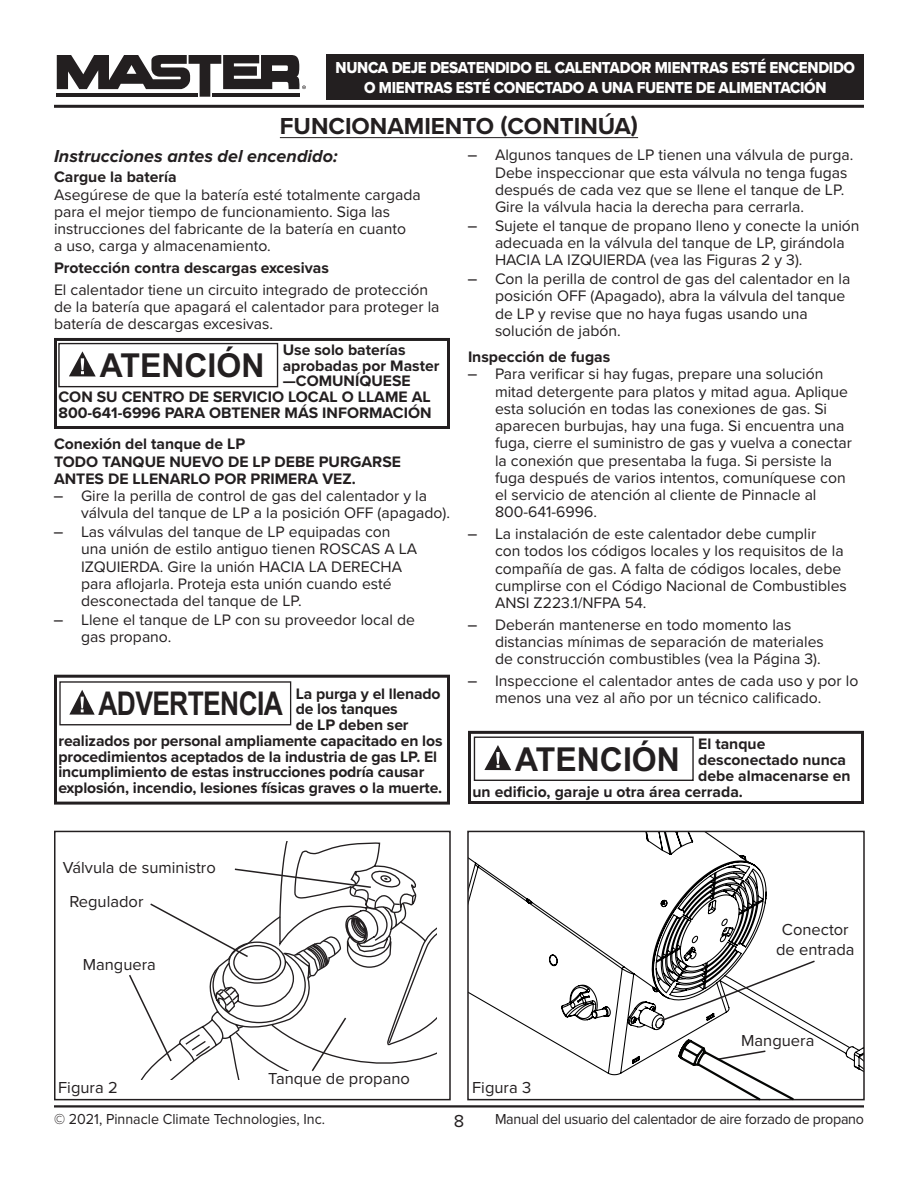
<style>
.page{position:relative;width:918px;height:1188px;background:#fff}
.page>*{position:absolute;margin:0;border:0;box-sizing:border-box;transform-origin:0 0}
.t1{font:700 33px "Arial";color:#231f20}
.t2{font:700 32.7px "Arial";letter-spacing:-.025em;color:#231f20;scale:.81 1}
.t3{font:700 24px "Proxima Nova";color:#231f20}
.Subheader{font:italic 700 18px "Proxima Nova";color:#231f20}
.t4{font:18px "Proxima Nova";color:#231f20}
.t5{font:16.5px/19.5px "Proxima Nova Extrabld";letter-spacing:-.02em;color:#fff;text-align:center;scale:.91 1}
.Body{font:16.5px/19.5px "Proxima Nova";color:#231f20;text-align:center}
.Body-2{font:15.75px/17.2px "Proxima Nova";color:#231f20}
.Body-3{font:700 15.75px/17.2px "Proxima Nova";color:#231f20}
.Subheader-2{font:700 15.75px "Proxima Nova";color:#231f20}
.t6{font:15px "Proxima Nova";letter-spacing:-.02em;color:#231f20;scale:.95 1}
.t7{font:15px "Proxima Nova";color:#231f20;scale:.95 1}
.s1{font-family:"Arial"}
</style>
<div class="page">
<hr style="left:54px;top:1105px;width:810px;height:3px;background:#231f20">
<div style="left:327px;top:54px;width:537px;height:45px;background:#231f20"></div>
<svg style="left:57px;top:55px;width:249px;height:42px"></svg>
<hr style="left:54px;top:105px;width:810px;height:3px;background:#231f20">
<hr style="left:280px;top:137px;width:358px;height:1px;background:#231f20">
<svg style="left:282px;top:841px;width:110px;height:27px"></svg>
<div style="left:54px;top:831px;width:397px;height:269px;border:2px solid #231f20"></div>
<svg style="left:470px;top:834px;width:392px;height:242px"></svg>
<div style="left:467px;top:831px;width:398px;height:269px;border:2px solid #231f20"></div>
<svg style="left:129px;top:868px;width:307px;height:211px"></svg>
<svg style="left:660px;top:959px;width:156px;height:64px"></svg>
<div style="left:54px;top:675px;width:396px;height:130px;border:3px solid #231f20"></div>
<div style="left:59px;top:681px;width:232px;height:44px;border:1px solid #231f20"></div>
<svg style="left:69px;top:690px;width:26px;height:25px"></svg>
<div style="left:468px;top:731px;width:396px;height:73px;border:3px solid #231f20"></div>
<div style="left:54px;top:338px;width:396px;height:91px;border:3px solid #231f20"></div>
<div style="left:58px;top:343px;width:220px;height:44px;border:1px solid #231f20"></div>
<svg style="left:69px;top:351px;width:27px;height:25px"></svg>
<div style="left:474px;top:737px;width:220px;height:44px;border:1px solid #231f20"></div>
<svg style="left:484px;top:745px;width:27px;height:25px"></svg>
<svg style="left:677px;top:1038px;width:119px;height:63px"></svg>
<p class="t5" style="left:336px;top:58px;width:572px">NUNCA DEJE DESATENDIDO EL CALENTADOR MIENTRAS ESTÉ ENCENDIDO<br>O MIENTRAS ESTÉ CONECTADO A UNA FUENTE DE ALIMENTACIÓN</p>
<p class="t3" style="left:280px;top:109px;width:360px">FUNCIONAMIENTO (CONTINÚA)</p>
<p class="Subheader" style="left:54px;top:148px;width:285px">Instrucciones antes del encendido:</p>
<p class="Subheader-2" style="left:54px;top:165px;width:124px">Cargue la batería</p>
<p class="Body-2" style="left:54px;top:185px;width:368px">Asegúrese de que la batería esté totalmente cargada para el mejor tiempo de funcionamiento. Siga las instrucciones del fabricante de la batería en cuanto<br>a uso, carga y almacenamiento.</p>
<p class="Body-3" style="left:54px;top:259px;width:276px">Protección contra descargas excesivas</p>
<p class="Body-2" style="left:54px;top:280px;width:387px">El calentador tiene un circuito integrado de protección de la batería que apagará el calentador para proteger la batería de descargas excesivas.</p>
<p class="Body-2" style="left:495px;top:146px;width:360px;text-indent:-27px"><span class="s1">–</span> Algunos tanques de LP tienen una válvula de purga.<br>Debe inspeccionar que esta válvula no tenga fugas después de cada vez que se llene el tanque de LP.<br>Gire la válvula hacia la derecha para cerrarla.</p>
<p class="Body-2" style="left:495px;top:216px;width:366px;text-indent:-27px"><span class="s1">–</span> Sujete el tanque de propano lleno y conecte la unión adecuada en la válvula del tanque de LP, girándola<br>HACIA LA IZQUIERDA (vea las Figuras 2 y 3).</p>
<p class="Body-2" style="left:495px;top:270px;width:357px;text-indent:-27px"><span class="s1">–</span> Con la perilla de control de gas del calentador en la posición OFF (Apagado), abra la válvula del tanque de LP y revise que no haya fugas usando una solución de jabón.</p>
<p class="Body-3" style="left:468px;top:348px;width:144px">Inspección de fugas</p>
<p class="Body-2" style="left:495px;top:365px;width:358px;text-indent:-27px"><span class="s1">–</span> Para verificar si hay fugas, prepare una solución mitad detergente para platos y mitad agua. Aplique esta solución en todas las conexiones de gas. Si aparecen burbujas, hay una fuga. Si encuentra una fuga, cierre el suministro de gas y vuelva a conectar la conexión que presentaba la fuga. Si persiste la fuga después de varios intentos, comuníquese con el servicio de atención al cliente de Pinnacle al 800-641-6996.</p>
<p class="Body-2" style="left:495px;top:525px;width:353px;text-indent:-27px"><span class="s1">–</span> La instalación de este calentador debe cumplir<br>con todos los códigos locales y los requisitos de la compañía de gas. A falta de códigos locales, debe cumplirse con el Código Nacional de Combustibles ANSI Z223.1/NFPA 54.</p>
<p class="Body-2" style="left:495px;top:615px;width:330px;text-indent:-27px"><span class="s1">–</span> Deberán mantenerse en todo momento las distancias mínimas de separación de materiales de construcción combustibles (vea la Página 3).</p>
<p class="Body-2" style="left:495px;top:672px;width:365px;text-indent:-27px"><span class="s1">–</span> Inspeccione el calentador antes de cada uso y por lo menos una vez al año por un técnico calificado.</p>
<p class="Body-3" style="left:283px;top:341px;width:124px">Use solo baterías</p>
<p class="Body-3" style="left:283px;top:356px;width:158px">aprobadas por Master</p>
<p class="Body-3" style="left:283px;top:372px;width:130px">—COMUNÍQUESE</p>
<p class="Body-3" style="left:58px;top:388px;width:374px">CON SU CENTRO DE SERVICIO LOCAL O LLAME AL</p>
<p class="Body-3" style="left:58px;top:404px;width:375px">800-641-6996 PARA OBTENER MÁS INFORMACIÓN</p>
<p class="t1" style="left:100px;top:343px;width:166px">ATENCIÓN</p>
<p class="Body-3" style="left:54px;top:435px;width:193px">Conexión del tanque de LP</p>
<p class="Body-3" style="left:54px;top:452px;width:348px">TODO TANQUE NUEVO DE LP DEBE PURGARSE<br>ANTES DE LLENARLO POR PRIMERA VEZ.</p>
<p class="Body-2" style="left:81px;top:487px;width:371px;text-indent:-27px"><span class="s1">–</span> Gire la perilla de control de gas del calentador y la válvula del tanque de LP a la posición OFF (apagado).</p>
<p class="Body-2" style="left:81px;top:523px;width:338px;text-indent:-27px"><span class="s1">–</span> Las válvulas del tanque de LP equipadas con una unión de estilo antiguo tienen ROSCAS A LA IZQUIERDA. Gire la unión HACIA LA DERECHA para aflojarla. Proteja esta unión cuando esté desconectada del tanque de LP.</p>
<p class="Body-2" style="left:81px;top:610px;width:335px;text-indent:-27px"><span class="s1">–</span> Llene el tanque de LP con su proveedor local de gas propano.</p>
<p class="Body-3" style="left:296px;top:684px;width:146px">La purga y el llenado</p>
<p class="Body-3" style="left:296px;top:700px;width:104px">de los tanques</p>
<p class="Body-3" style="left:296px;top:716px;width:114px">de LP deben ser</p>
<p class="Body-3" style="left:58px;top:732px;width:386px">realizados por personal ampliamente capacitado en los</p>
<p class="Body-3" style="left:58px;top:747px;width:380px">procedimientos aceptados de la industria de gas LP. El</p>
<p class="Body-3" style="left:58px;top:763px;width:367px">incumplimiento de estas instrucciones podría causar</p>
<p class="Body-3" style="left:58px;top:779px;width:385px">explosión, incendio, lesiones físicas graves o la muerte.</p>
<p class="t2" style="left:98px;top:682px;width:229px">ADVERTENCIA</p>
<p class="Body-3" style="left:698px;top:735px;width:69px">El tanque</p>
<p class="Body-3" style="left:698px;top:751px;width:149px">desconectado nunca</p>
<p class="Body-3" style="left:698px;top:767px;width:154px">debe almacenarse en</p>
<p class="Body-3" style="left:472px;top:782px;width:272px">un edificio, garaje u otra área cerrada.</p>
<p class="t1" style="left:515px;top:737px;width:166px">ATENCIÓN</p>
<p class="Body" style="left:63px;top:857px;width:155px">Válvula de suministro</p>
<p class="Body" style="left:69px;top:892px;width:76px">Regulador</p>
<p class="Body" style="left:83px;top:954px;width:75px">Manguera</p>
<p class="Body" style="left:268px;top:1068px;width:143px">Tanque de propano</p>
<p class="Body" style="left:58px;top:1077px;width:61px">Figura 2</p>
<p class="Body" style="left:472px;top:1077px;width:60px">Figura 3</p>
<p class="Body" style="left:776px;top:919px;width:80px">Conector de entrada</p>
<p class="Body" style="left:741px;top:1030px;width:75px">Manguera</p>
<p class="t7" style="left:54px;top:1108px;width:287px">© 2021, Pinnacle Climate Technologies, Inc.</p>
<p class="t6" style="left:495px;top:1108px;width:390px">Manual del usuario del calentador de aire forzado de propano</p>
<p class="t4" style="left:454px;top:1107px;width:12px">8</p>
</div>
